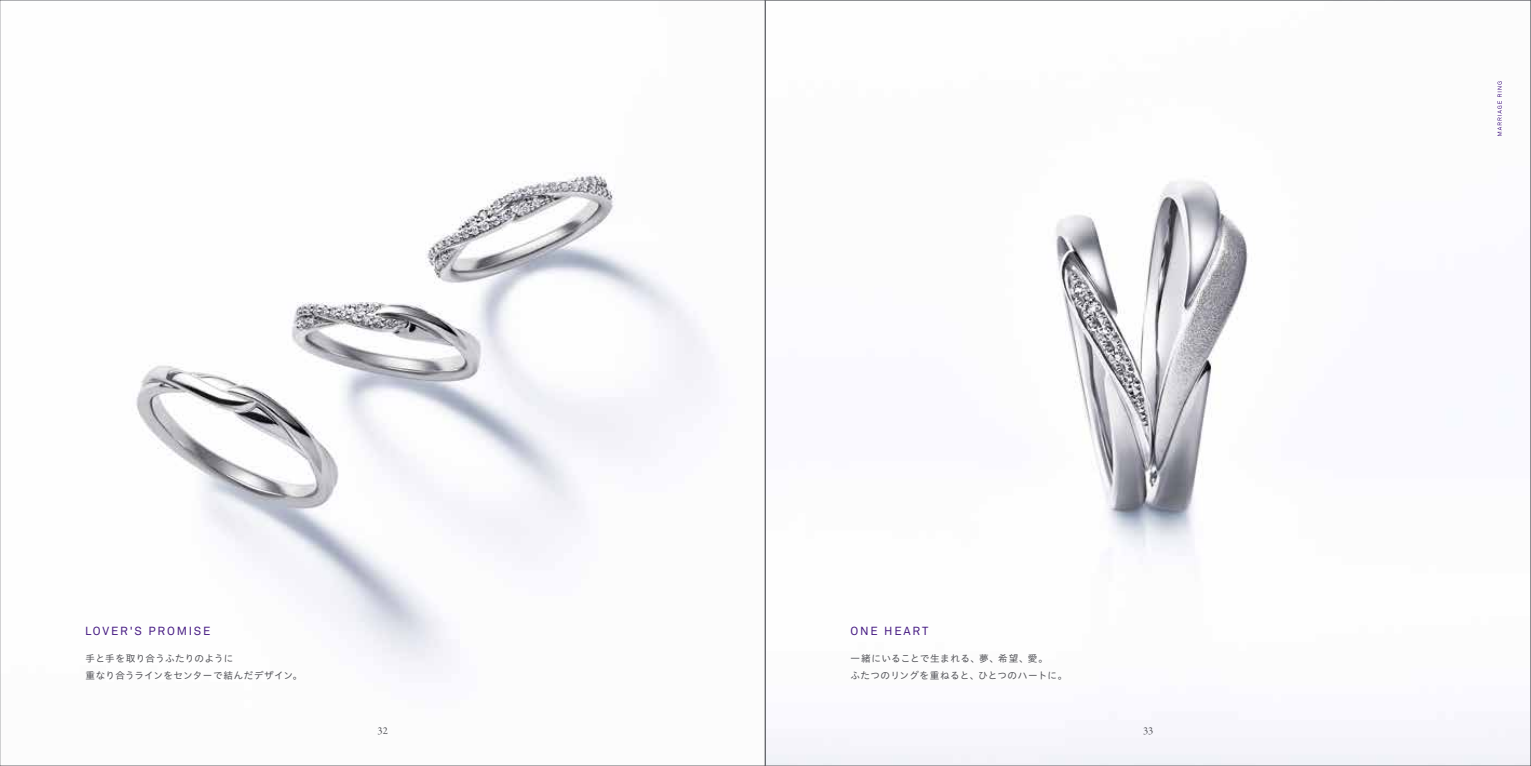
<style>
.page{position:relative;width:1531px;height:766px;background:#fff}
.page>*{position:absolute;margin:0;border:0;box-sizing:border-box;transform-origin:0 0}
.t1{font:11.7px "Akkurat";letter-spacing:.155em;color:#461a83}
.t2{font:10.65px "Garamond Premr Pro";color:#54555a}
.t3{font:9.6px/17px "Hiragino UD Sans Std W4";letter-spacing:.035em;color:#54555a}
</style>
<div class="page">
<img style="left:136px;top:173px;width:1393px;height:590px">
<svg style="left:1497px;top:81px;width:5px;height:55px"></svg>
<p class="t1" style="left:85px;top:624px;width:127px">LOVER'S PROMISE</p>
<p class="t3" style="left:85px;top:648px;width:219px">手と手を取り合うふたりのように<br>重なり合うラインをセンターで結んだデザイン。</p>
<p class="t1" style="left:850px;top:624px;width:79px">ONE HEART</p>
<p class="t3" style="left:850px;top:648px;width:218px">一緒にいることで生まれる、夢、希望、愛。<br>ふたつのリングを重ねると、ひとつのハートに。</p>
<p class="t2" style="left:378px;top:724px;width:12px">32</p>
<p class="t2" style="left:1143px;top:724px;width:12px">33</p>
</div>
